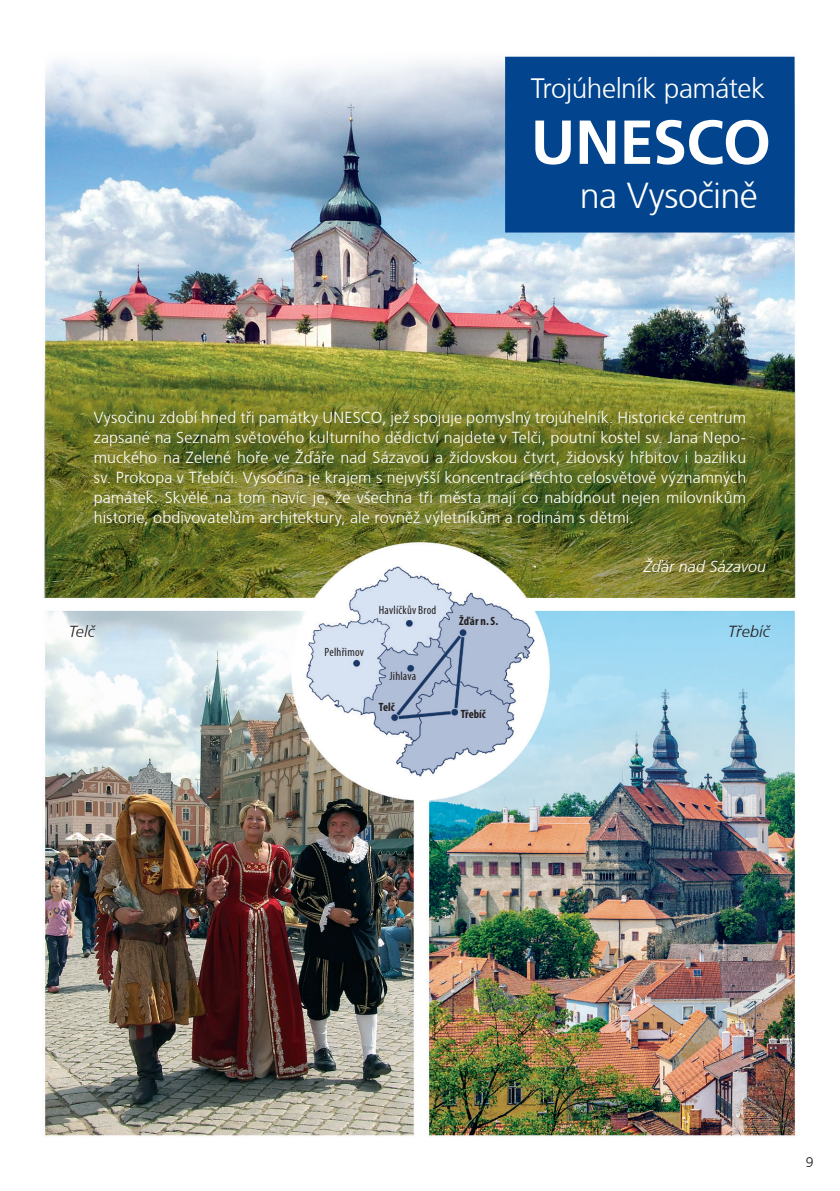
<style>
.page{position:relative;width:840px;height:1191px;background:#fff}
.page>*{position:absolute;margin:0;border:0;box-sizing:border-box;transform-origin:0 0}
.t1{font:700 62px "Frutiger CE";color:#fff}
.t2{font:300 36px "Frutiger CE";letter-spacing:-.01em;color:#fff}
.t3{font:300 28px "Frutiger CE";letter-spacing:-.02em;color:#fff}
.t4{font:300 16px/20px "Frutiger CE";letter-spacing:.005em;color:#fff;text-align:justify}
.t5{font:italic 300 16px "Frutiger CE";letter-spacing:.005em;color:#fff}
.t6{font:italic 300 16px "Frutiger CE";letter-spacing:.01em;color:#231f20}
.t7{font:300 14px "Frutiger CE";color:#231f20}
.t8{font:condensed 12px "Myriad Pro";letter-spacing:.02em;color:#231f20}
.t9{font:700 condensed 12px "Myriad Pro";color:#231f20}
</style>
<div class="page">
<img style="left:44px;top:56px;width:752px;height:1081px">
<div style="left:505px;top:57px;width:289px;height:175px;background:#02448d"></div>
<h3 class="t3" style="left:530px;top:72px;width:236px">Trojúhelník památek</h3>
<h1 class="t1" style="left:530px;top:105px;width:242px">UNESCO</h1>
<h2 class="t2" style="left:579px;top:174px;width:179px">na Vysočině</h2>
<p class="t4" style="left:94px;top:407px;width:653px">Vysočinu zdobí hned tři památky UNESCO, jež spojuje pomyslný trojúhelník. Historické centrum zapsané na Seznam světového kulturního dědictví najdete v Telči, poutní kostel sv. Jana Nepo&shy;muckého na Zelené hoře ve Žďáře nad Sázavou a židovskou čtvrt, židovský hřbitov i baziliku sv. Prokopa v Třebíči. Vysočina je krajem s nejvyšší koncentrací těchto celosvětově významných památek. Skvělé na tom navíc je, že všechna tři města mají co nabídnout nejen milovníkům historie, obdivovatelům architektury, ale rovněž výletníkům a rodinám s dětmi.</p>
<p class="t5" style="left:643px;top:557px;width:124px">Žďár nad Sázavou</p>
<p class="t8" style="left:378px;top:603px;width:59px">Havlíčkův Brod</p>
<p class="t9" style="left:459px;top:613px;width:41px">Žďár n. S.</p>
<p class="t6" style="left:69px;top:622px;width:28px">Telč</p>
<p class="t6" style="left:727px;top:622px;width:43px">Třebíč</p>
<p class="t8" style="left:324px;top:645px;width:41px">Pelhřimov</p>
<p class="t8" style="left:389px;top:668px;width:28px">Jihlava</p>
<p class="t9" style="left:378px;top:699px;width:17px">Telč</p>
<p class="t9" style="left:460px;top:706px;width:26px">Třebíč</p>
<p class="t7" style="left:805px;top:1154px;width:9px">9</p>
</div>
